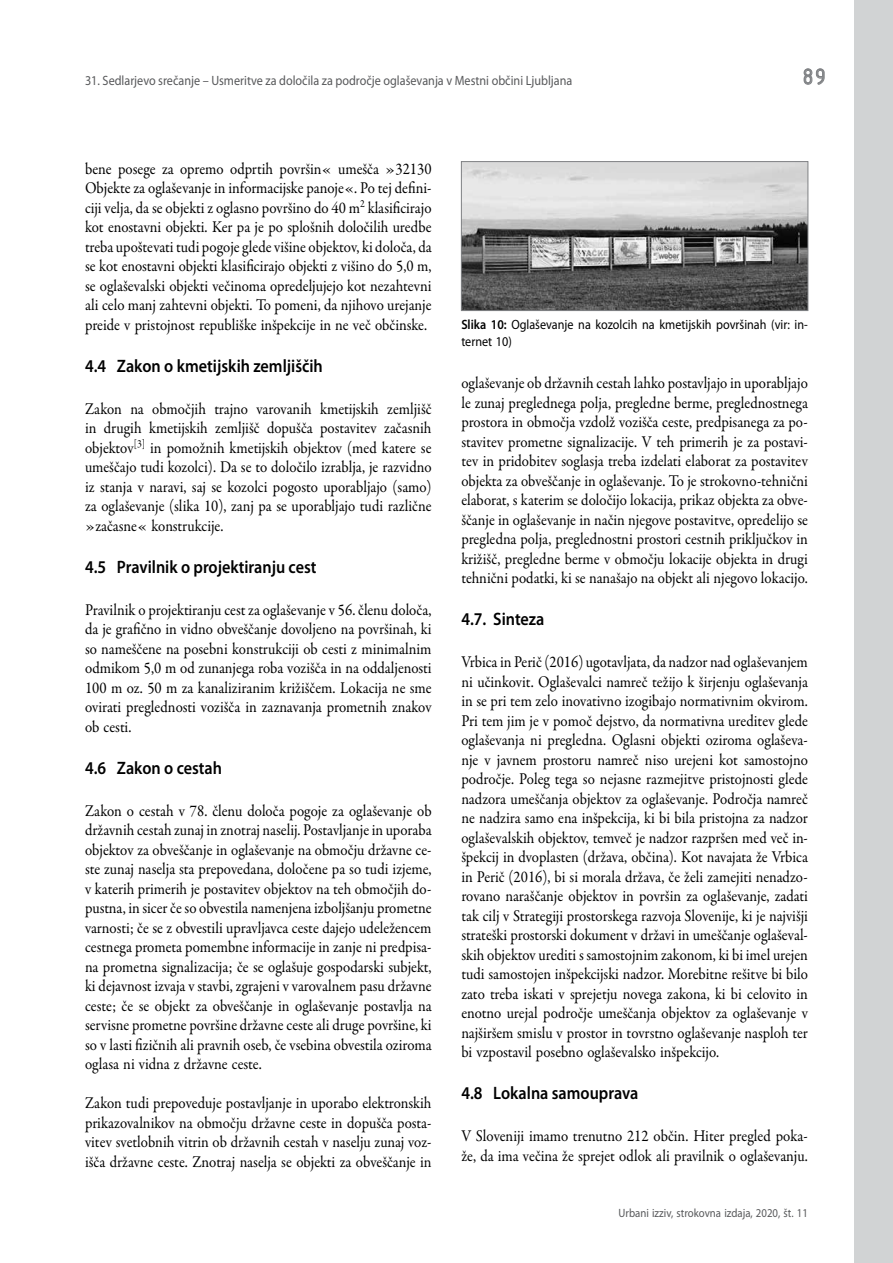
<style>
.page{position:relative;width:893px;height:1263px;background:#fff}
.page>*{position:absolute;margin:0;border:0;box-sizing:border-box;transform-origin:0 0}
.t1{font:24px "ISOCTEUR";color:#808285}
.t2{font:600 18px "Myriad Pro";color:#000;scale:.9 1}
.t3{font:16.5px/19.5px "Garamond Premr Pro";color:#000;text-align:justify;scale:.9 1}
.t4{font:13.5px "Myriad Pro";color:#58595b;scale:.9 1}
.t5{font:13.5px/16.5px "Myriad Pro";color:#000;scale:.9 1}
.t6{font:12px "Myriad Pro";color:#58595b;scale:.9 1}
.s1{font-weight:600}
</style>
<div class="page">
<svg style="left:803px;top:68px;width:22px;height:17px"></svg>
<img style="left:463px;top:163px;width:343px;height:146px">
<div style="left:461px;top:161px;width:347px;height:150px;border:1px solid #808285"></div>
<div style="left:855px;top:0;width:38px;height:1263px;background:#d1d3d4"></div>
<p class="t4" style="left:85px;top:73px;width:543px">31. Sedlarjevo srečanje – Usmeritve za določila za področje oglaševanja v Mestni občini Ljubljana</p>
<h1 class="t1" style="left:799px;top:61px;width:31px">89</h1>
<p class="t3" style="left:85px;top:159px;width:387px">bene posege za opremo odprtih površin« umešča »32130<br>Objekte za oglaševanje in informacijske panoje«. Po tej defini&shy;ciji velja, da se objekti z oglasno površino do 40 m<sup>2</sup> klasificirajo kot enostavni objekti. Ker pa je po splošnih določilih uredbe treba upoštevati tudi pogoje glede višine objektov, ki določa, da se kot enostavni objekti klasificirajo objekti z višino do 5,0 m, se oglaševalski objekti večinoma opredeljujejo kot nezahtevni ali celo manj zahtevni objekti. To pomeni, da njihovo urejanje preide v pristojnost republiške inšpekcije in ne več občinske.</p>
<p class="t2" style="left:85px;top:354px;width:266px">4.4 Zakon o kmetijskih zemljiščih</p>
<p class="t3" style="left:85px;top:399px;width:387px">Zakon na območjih trajno varovanih kmetijskih zemljišč in drugih kmetijskih zemljišč dopušča postavitev začasnih objektov<sup>[3]</sup> in pomožnih kmetijskih objektov (med katere se umeščajo tudi kozolci). Da se to določilo izrablja, je razvidno iz stanja v naravi, saj se kozolci pogosto uporabljajo (samo) za oglaševanje (slika 10), zanj pa se uporabljajo tudi različne »začasne« konstrukcije.</p>
<p class="t2" style="left:85px;top:555px;width:259px">4.5 Pravilnik o projektiranju cest</p>
<p class="t3" style="left:85px;top:600px;width:387px">Pravilnik o projektiranju cest za oglaševanje v 56. členu določa, da je grafično in vidno obveščanje dovoljeno na površinah, ki so nameščene na posebni konstrukciji ob cesti z minimalnim odmikom 5,0 m od zunanjega roba vozišča in na oddaljenosti 100 m oz. 50 m za kanaliziranim križiščem. Lokacija ne sme ovirati preglednosti vozišča in zaznavanja prometnih znakov ob cesti.</p>
<p class="t2" style="left:85px;top:756px;width:154px">4.6 Zakon o cestah</p>
<p class="t3" style="left:85px;top:801px;width:387px">Zakon o cestah v 78. členu določa pogoje za oglaševanje ob državnih cestah zunaj in znotraj naselij. Postavljanje in uporaba objektov za obveščanje in oglaševanje na območju državne ce&shy;ste zunaj naselja sta prepovedana, določene pa so tudi izjeme, v katerih primerih je postavitev objektov na teh območjih do&shy;pustna, in sicer če so obvestila namenjena izboljšanju prometne varnosti; če se z obvestili upravljavca ceste dajejo udeležencem cestnega prometa pomembne informacije in zanje ni predpisa&shy;na prometna signalizacija; če se oglašuje gospodarski subjekt, ki dejavnost izvaja v stavbi, zgrajeni v varovalnem pasu državne ceste; če se objekt za obveščanje in oglaševanje postavlja na servisne prometne površine državne ceste ali druge površine, ki so v lasti fizičnih ali pravnih oseb, če vsebina obvestila oziroma oglasa ni vidna z državne ceste.</p>
<p class="t3" style="left:85px;top:1094px;width:387px">Zakon tudi prepoveduje postavljanje in uporabo elektronskih prikazovalnikov na območju državne ceste in dopušča posta&shy;vitev svetlobnih vitrin ob državnih cestah v naselju zunaj voz&shy;išča državne ceste. Znotraj naselja se objekti za obveščanje in</p>
<p class="t5" style="left:461px;top:317px;width:387px"><span class="s1">Slika 10:</span> Oglaševanje na kozolcih na kmetijskih površinah (vir: in&shy;ternet 10)</p>
<p class="t3" style="left:461px;top:374px;width:387px">oglaševanje ob državnih cestah lahko postavljajo in uporabljajo le zunaj preglednega polja, pregledne berme, preglednostnega prostora in območja vzdolž vozišča ceste, predpisanega za po&shy;stavitev prometne signalizacije. V teh primerih je za postavi&shy;tev in pridobitev soglasja treba izdelati elaborat za postavitev objekta za obveščanje in oglaševanje. To je strokovno-tehnični elaborat, s katerim se določijo lokacija, prikaz objekta za obve&shy;ščanje in oglaševanje in način njegove postavitve, opredelijo se pregledna polja, preglednostni prostori cestnih priključkov in križišč, pregledne berme v območju lokacije objekta in drugi tehnični podatki, ki se nanašajo na objekt ali njegovo lokacijo.</p>
<p class="t2" style="left:461px;top:608px;width:94px">4.7. Sinteza</p>
<p class="t3" style="left:461px;top:653px;width:387px">Vrbica in Perič (2016) ugotavljata, da nadzor nad oglaševanjem ni učinkovit. Oglaševalci namreč težijo k širjenju oglaševanja in se pri tem zelo inovativno izogibajo normativnim okvirom.<br>Pri tem jim je v pomoč dejstvo, da normativna ureditev glede oglaševanja ni pregledna. Oglasni objekti oziroma oglaševa&shy;nje v javnem prostoru namreč niso urejeni kot samostojno področje. Poleg tega so nejasne razmejitve pristojnosti glede nadzora umeščanja objektov za oglaševanje. Področja namreč ne nadzira samo ena inšpekcija, ki bi bila pristojna za nadzor oglaševalskih objektov, temveč je nadzor razpršen med več in&shy;špekcij in dvoplasten (država, občina). Kot navajata že Vrbica in Perič (2016), bi si morala država, če želi zamejiti nenadzo&shy;rovano naraščanje objektov in površin za oglaševanje, zadati tak cilj v Strategiji prostorskega razvoja Slovenije, ki je najvišji strateški prostorski dokument v državi in umeščanje oglaševal&shy;skih objektov urediti s samostojnim zakonom, ki bi imel urejen tudi samostojen inšpekcijski nadzor. Morebitne rešitve bi bilo zato treba iskati v sprejetju novega zakona, ki bi celovito in enotno urejal področje umeščanja objektov za oglaševanje v najširšem smislu v prostor in tovrstno oglaševanje nasploh ter bi vzpostavil posebno oglaševalsko inšpekcijo.</p>
<p class="t2" style="left:461px;top:1082px;width:198px">4.8 Lokalna samouprava</p>
<p class="t3" style="left:461px;top:1127px;width:387px">V Sloveniji imamo trenutno 212 občin. Hiter pregled poka&shy;že, da ima večina že sprejet odlok ali pravilnik o oglaševanju.</p>
<p class="t6" style="left:618px;top:1206px;width:212px">Urbani izziv, strokovna izdaja, 2020, št. 11</p>
</div>
